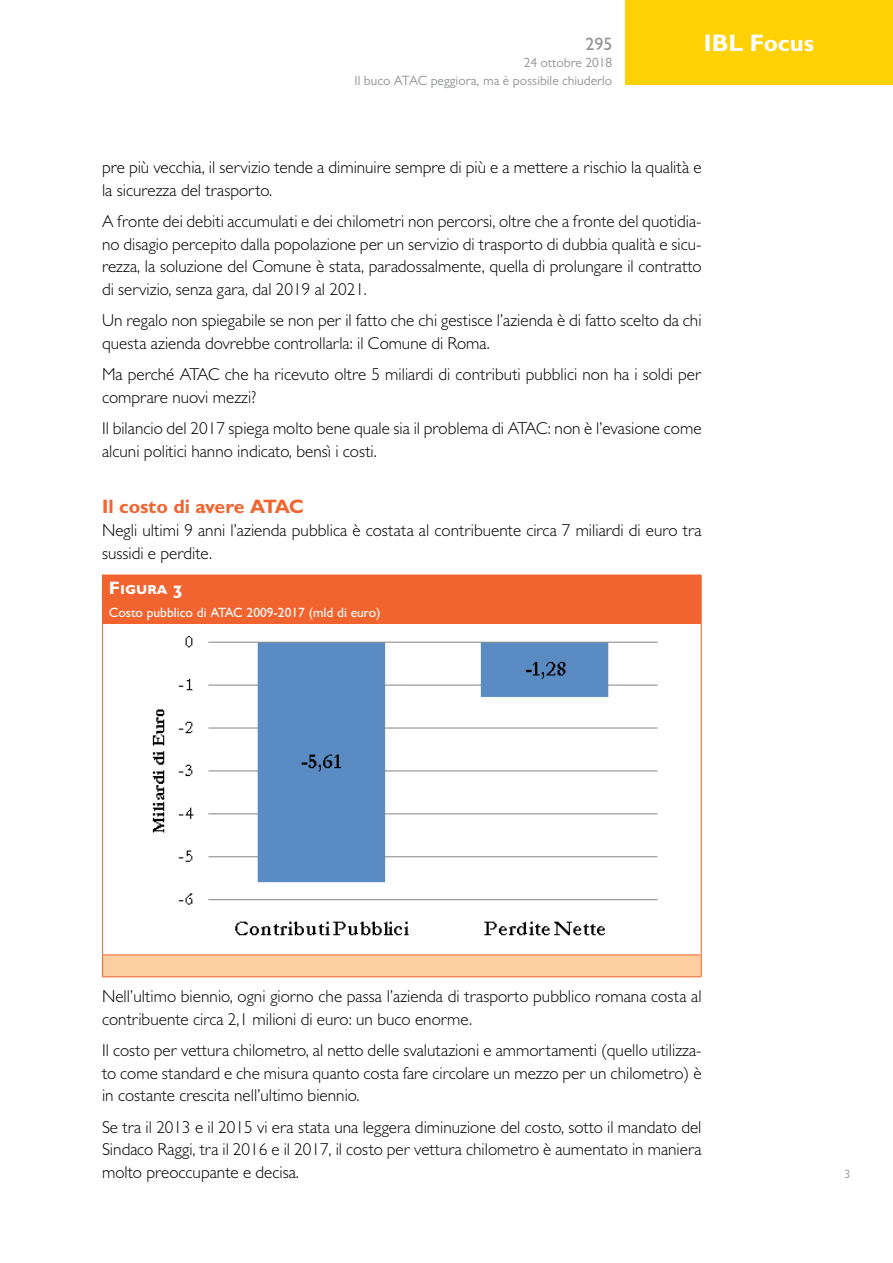
<style>
.page{position:relative;width:893px;height:1263px;background:#fff}
.page>*{position:absolute;margin:0;border:0;box-sizing:border-box;transform-origin:0 0}
.t1{font:700 24px "Gill Sans MT Pro";color:#fff}
.Paragraph_1{font:700 19.5px "Gill Sans MT Pro";color:#f2642f}
.Dida_Number{font:700 18px "Gill Sans MT Pro";color:#fff;scale:1.05 1}
.t2{font:500 18px "Gill Sans MT Pro";color:#939598}
.Body{font:300 17.25px/22.6px "Gill Sans MT Pro";color:#000}
.t3{font:13.5px "Gill Sans MT Pro";color:#939598}
.Dida-Header{font:500 13.5px "Gill Sans MT Pro";color:#fff}
.t4{font:12px "Gill Sans MT Pro";color:#939598}
</style>
<div class="page">
<div style="left:625px;top:0;width:268px;height:85px;background:#fed105"></div>
<div style="left:102px;top:575px;width:599px;height:48px;background:#f2642f"></div>
<div style="left:102px;top:955px;width:599px;height:22px;background:#fdce9f"></div>
<hr style="left:102px;top:623px;width:600px;height:1px;background:#f2642f">
<hr style="left:102px;top:954px;width:600px;height:1px;background:#f2642f">
<hr style="left:701px;top:575px;width:1px;height:48px;background:#f2642f">
<hr style="left:102px;top:623px;width:1px;height:331px;background:#f2642f">
<hr style="left:701px;top:623px;width:1px;height:331px;background:#f2642f">
<svg style="left:102px;top:955px;width:1px;height:21px"></svg>
<svg style="left:701px;top:955px;width:1px;height:21px"></svg>
<hr style="left:102px;top:976px;width:600px;height:1px;background:#f2642f">
<img style="left:152px;top:636px;width:506px;height:300px">
<p class="t2" style="left:585px;top:33px;width:28px">295</p>
<h1 class="t1" style="left:704px;top:28px;width:112px">IBL Focus</h1>
<p class="t3" style="left:524px;top:54px;width:90px">24 ottobre 2018</p>
<p class="t3" style="left:354px;top:72px;width:259px">Il buco ATAC peggiora, ma è possibile chiuderlo</p>
<p class="Body" style="left:102px;top:156px;width:601px">pre più vecchia, il servizio tende a diminuire sempre di più e a mettere a rischio la qualità e la sicurezza del trasporto.</p>
<p class="Body" style="left:102px;top:210px;width:601px;text-align:justify">A fronte dei debiti accumulati e dei chilometri non percorsi, oltre che a fronte del quotidia&shy;no disagio percepito dalla popolazione per un servizio di trasporto di dubbia qualità e sicu&shy;rezza, la soluzione del Comune è stata, paradossalmente, quella di prolungare il contratto di servizio, senza gara, dal 2019 al 2021.</p>
<p class="Body" style="left:102px;top:309px;width:601px">Un regalo non spiegabile se non per il fatto che chi gestisce l’azienda è di fatto scelto da chi questa azienda dovrebbe controllarla: il Comune di Roma.</p>
<p class="Body" style="left:102px;top:363px;width:601px">Ma perché ATAC che ha ricevuto oltre 5 miliardi di contributi pubblici non ha i soldi per comprare nuovi mezzi?</p>
<p class="Body" style="left:102px;top:416px;width:601px">Il bilancio del 2017 spiega molto bene quale sia il problema di ATAC: non è l’evasione come alcuni politici hanno indicato, bensì i costi.</p>
<p class="Paragraph_1" style="left:102px;top:494px;width:203px">Il costo di avere ATAC</p>
<p class="Body" style="left:102px;top:518px;width:601px">Negli ultimi 9 anni l’azienda pubblica è costata al contribuente circa 7 miliardi di euro tra sussidi e perdite.</p>
<p class="Dida_Number" style="left:109px;top:576px;width:72px">Figura 3</p>
<p class="Dida-Header" style="left:109px;top:604px;width:273px">Costo pubblico di ATAC 2009-2017 (mld di euro)</p>
<p class="Body" style="left:102px;top:985px;width:601px">Nell’ultimo biennio, ogni giorno che passa l’azienda di trasporto pubblico romana costa al contribuente circa 2,1 milioni di euro: un buco enorme.</p>
<p class="Body" style="left:102px;top:1039px;width:601px;text-align:justify">Il costo per vettura chilometro, al netto delle svalutazioni e ammortamenti (quello utilizza&shy;to come standard e che misura quanto costa fare circolare un mezzo per un chilometro) è in costante crescita nell’ultimo biennio.</p>
<p class="Body" style="left:102px;top:1115px;width:601px;text-align:justify">Se tra il 2013 e il 2015 vi era stata una leggera diminuzione del costo, sotto il mandato del Sindaco Raggi, tra il 2016 e il 2017, il costo per vettura chilometro è aumentato in maniera molto preoccupante e decisa.</p>
<p class="t4" style="left:844px;top:1167px;width:7px">3</p>
</div>
